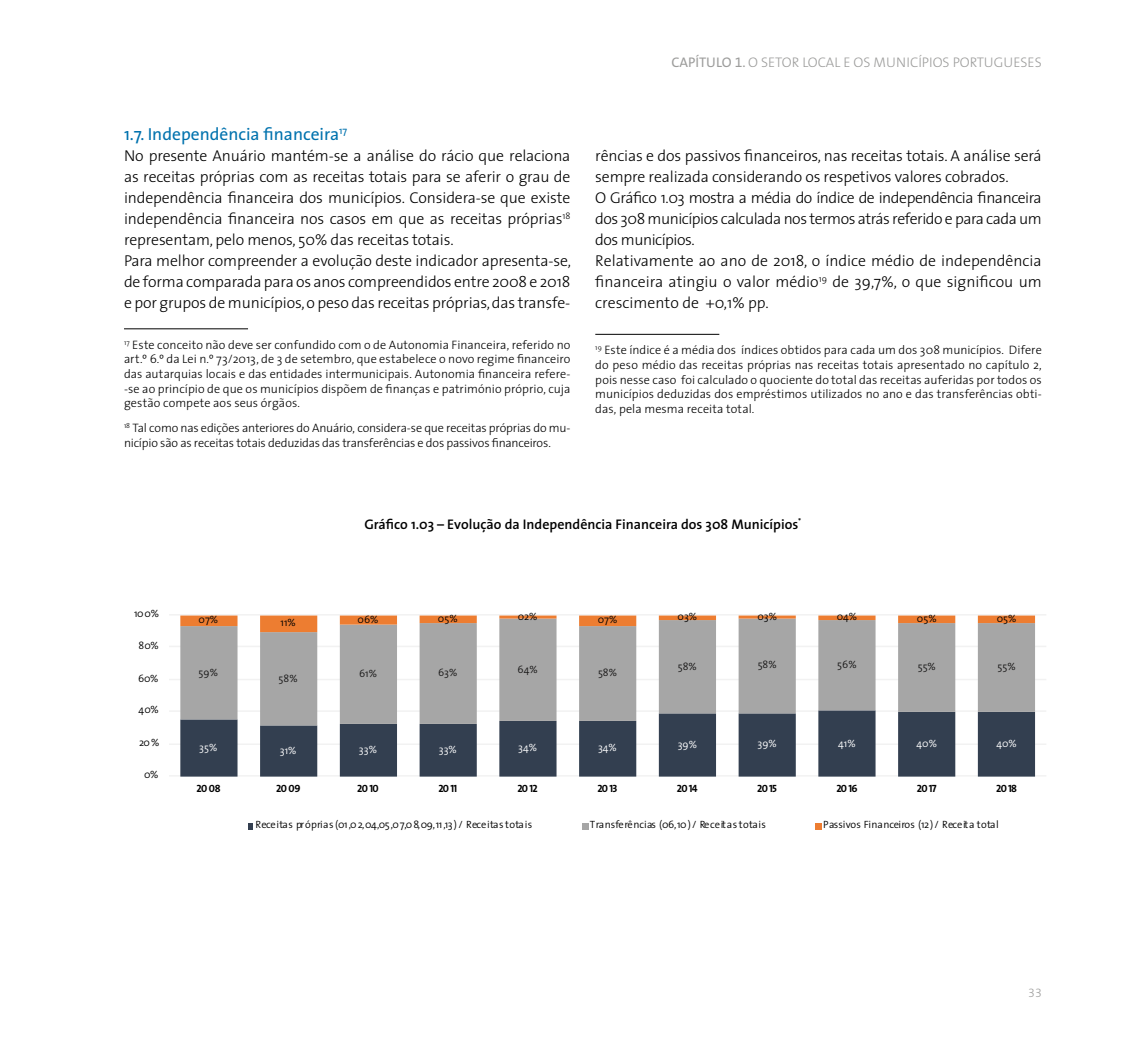
<style>
.page{position:relative;width:1141px;height:1042px;background:#fff}
.page>*{position:absolute;margin:0;border:0;box-sizing:border-box;transform-origin:0 0}
.t1{font:17.5px "The Sans";color:#0072ae}
.t2{font:300 15.75px/21px "The Sans";letter-spacing:-.01em;color:#000}
.t3{font:600 14px "The Sans";color:#000}
.t4{font:300 14px "The Sans";color:#9d9d9c}
.t5{font:300 12.25px/14.7px "The Sans";letter-spacing:-.005em;color:#000;text-align:justify}
.t6{font:12.25px "The Sans Light Expert";color:#9d9d9c}
.t7{font:300 10.5px "The Sans";color:#000}
.t8{font:300 10.5px "The Sans";letter-spacing:.025em;color:#000}
.t9{font:10.5px "The Sans Bold Caps";letter-spacing:-.07em;color:#000}
.t10{font:300 10.5px "The Sans";color:#fff}
.t11{font:300 10.5px "The Sans";color:#181717}
.s1{font-weight:400}
.s2{font-family:"The Sans Regular Expert";font-weight:400}
</style>
<div class="page">
<hr style="left:124px;top:328px;width:124px;height:1px;background:#000">
<hr style="left:595px;top:334px;width:124px;height:1px;background:#000">
<hr style="left:169px;top:775px;width:877px;height:1px;background:#f2f2f2">
<hr style="left:169px;top:743px;width:877px;height:2px;background:#f2f2f2">
<hr style="left:169px;top:710px;width:877px;height:2px;background:#f2f2f2">
<hr style="left:169px;top:679px;width:877px;height:1px;background:#f2f2f2">
<hr style="left:169px;top:645px;width:877px;height:2px;background:#f2f2f2">
<hr style="left:169px;top:614px;width:877px;height:1px;background:#f2f2f2">
<hr style="left:169px;top:590px;width:877px;height:1px;background:#f2f2f2">
<svg style="left:180px;top:725px;width:855px;height:51px;fill:#333f50"></svg>
<svg style="left:180px;top:632px;width:855px;height:93px;fill:#a6a6a6"></svg>
<svg style="left:180px;top:615px;width:855px;height:17px"></svg>
<svg style="left:248px;top:823px;width:5px;height:6px"></svg>
<svg style="left:582px;top:823px;width:6px;height:6px"></svg>
<svg style="left:815px;top:823px;width:6px;height:6px"></svg>
<p class="t1" style="left:124px;top:119px;width:225px">1.7. Independência financeira<sup>17</sup></p>
<p class="t2" style="left:124px;top:145px;width:449px">No presente Anuário mantém-se a análise do rácio que relaciona as receitas próprias com as receitas totais para se aferir o grau de independência financeira dos municípios. Considera-se que existe independência financeira nos casos em que as receitas próprias<sup>18 </sup>representam, pelo menos, 50% das receitas totais.<br>Para melhor compreender a evolução deste indicador apresenta-se, de forma comparada para os anos compreendidos entre 2008 e 2018 e por grupos de municípios, o peso das receitas próprias, das transfe-</p>
<p class="t5" style="left:124px;top:337px;width:448px"><sup>17</sup> Este conceito não deve ser confundido com o de Autonomia Financeira, referido no art.º 6.º da Lei n.º 73/2013, de 3 de setembro, que estabelece o novo regime financeiro das autarquias locais e das entidades intermunicipais. Autonomia financeira refere--se ao princípio de que os municípios dispõem de finanças e património próprio, cuja gestão compete aos seus órgãos.</p>
<p class="t5" style="left:124px;top:420px;width:448px"><sup>18</sup> Tal como nas edições anteriores do Anuário, considera-se que receitas próprias do mu&shy;nicípio são as receitas totais deduzidas das transferências e dos passivos financeiros.</p>
<p class="t4" style="left:672px;top:51px;width:372px"><span class="s1">CAPÍTULO</span> <span class="s2">1</span><span class="s1">.</span> O SETOR LOCAL E OS MUNICÍPIOS PORTUGUESES</p>
<p class="t2" style="left:595px;top:145px;width:448px">rências e dos passivos financeiros, nas receitas totais. A análise será sempre realizada considerando os respetivos valores cobrados.<br>O Gráfico 1.03 mostra a média do índice de independência financeira dos 308 municípios calculada nos termos atrás referido e para cada um dos municípios.<br>Relativamente ao ano de 2018, o índice médio de independência financeira atingiu o valor médio<sup>19</sup> de 39,7%, o que significou um crescimento de +0,1% pp.</p>
<p class="t5" style="left:595px;top:342px;width:448px"><sup>19</sup> Este índice é a média dos índices obtidos para cada um dos 308 municípios. Difere do peso médio das receitas próprias nas receitas totais apresentado no capítulo 2, pois nesse caso foi calculado o quociente do total das receitas auferidas por todos os municípios deduzidas dos empréstimos utilizados no ano e das transferências obti&shy;das, pela mesma receita total.</p>
<p class="t7" style="left:134px;top:605px;width:26px">100%</p>
<p class="t7" style="left:138px;top:636px;width:22px">80%</p>
<p class="t7" style="left:138px;top:669px;width:22px">60%</p>
<p class="t7" style="left:138px;top:701px;width:22px">40%</p>
<p class="t7" style="left:139px;top:734px;width:22px">20%</p>
<p class="t7" style="left:144px;top:766px;width:16px">0%</p>
<p class="t3" style="left:364px;top:512px;width:438px">Gráfico 1.03 – Evolução da Independência Financeira dos 308 Municípios<sup>*</sup></p>
<p class="t7" style="left:199px;top:611px;width:21px">07%</p>
<p class="t7" style="left:280px;top:614px;width:17px">11%</p>
<p class="t7" style="left:358px;top:611px;width:22px">06%</p>
<p class="t7" style="left:438px;top:609px;width:21px">05%</p>
<p class="t7" style="left:518px;top:608px;width:21px">02%</p>
<p class="t7" style="left:598px;top:611px;width:21px">07%</p>
<p class="t7" style="left:677px;top:608px;width:21px">03%</p>
<p class="t7" style="left:757px;top:608px;width:21px">03%</p>
<p class="t7" style="left:837px;top:608px;width:22px">04%</p>
<p class="t7" style="left:917px;top:609px;width:21px">05%</p>
<p class="t7" style="left:997px;top:609px;width:21px">05%</p>
<p class="t11" style="left:199px;top:663px;width:21px">59%</p>
<p class="t11" style="left:279px;top:669px;width:21px">58%</p>
<p class="t11" style="left:359px;top:665px;width:20px">61%</p>
<p class="t11" style="left:438px;top:663px;width:21px">63%</p>
<p class="t11" style="left:518px;top:660px;width:22px">64%</p>
<p class="t11" style="left:598px;top:663px;width:21px">58%</p>
<p class="t11" style="left:678px;top:657px;width:21px">58%</p>
<p class="t11" style="left:758px;top:656px;width:21px">58%</p>
<p class="t11" style="left:837px;top:656px;width:21px">56%</p>
<p class="t11" style="left:918px;top:657px;width:20px">55%</p>
<p class="t11" style="left:998px;top:657px;width:20px">55%</p>
<p class="t10" style="left:199px;top:739px;width:20px">35%</p>
<p class="t10" style="left:280px;top:742px;width:18px">31%</p>
<p class="t10" style="left:359px;top:740px;width:20px">33%</p>
<p class="t10" style="left:439px;top:740px;width:20px">33%</p>
<p class="t10" style="left:518px;top:739px;width:20px">34%</p>
<p class="t10" style="left:598px;top:739px;width:20px">34%</p>
<p class="t10" style="left:678px;top:736px;width:21px">39%</p>
<p class="t10" style="left:757px;top:734px;width:21px">39%</p>
<p class="t10" style="left:838px;top:734px;width:19px">41%</p>
<p class="t10" style="left:917px;top:734px;width:22px">40%</p>
<p class="t10" style="left:996px;top:734px;width:22px">40%</p>
<p class="t9" style="left:197px;top:779px;width:25px">20 08</p>
<p class="t9" style="left:276px;top:779px;width:26px">20 09</p>
<p class="t9" style="left:357px;top:779px;width:23px">20 10</p>
<p class="t9" style="left:438px;top:779px;width:20px">20 11</p>
<p class="t9" style="left:517px;top:779px;width:22px">20 12</p>
<p class="t9" style="left:597px;top:779px;width:22px">20 13</p>
<p class="t9" style="left:677px;top:779px;width:22px">20 14</p>
<p class="t9" style="left:757px;top:779px;width:21px">20 15</p>
<p class="t9" style="left:836px;top:779px;width:23px">20 16</p>
<p class="t9" style="left:917px;top:779px;width:21px">20 17</p>
<p class="t9" style="left:996px;top:779px;width:22px">20 18</p>
<p class="t8" style="left:255px;top:815px;width:278px">Receitas próprias (01,02,04,05,07,08,09,11,13) / Receitas totais</p>
<p class="t7" style="left:590px;top:815px;width:177px">Transferências (06,10) / Receitas totais</p>
<p class="t7" style="left:823px;top:815px;width:177px">Passivos Financeiros (12) / Receita total</p>
<p class="t6" style="left:1028px;top:982px;width:15px">33</p>
</div>
